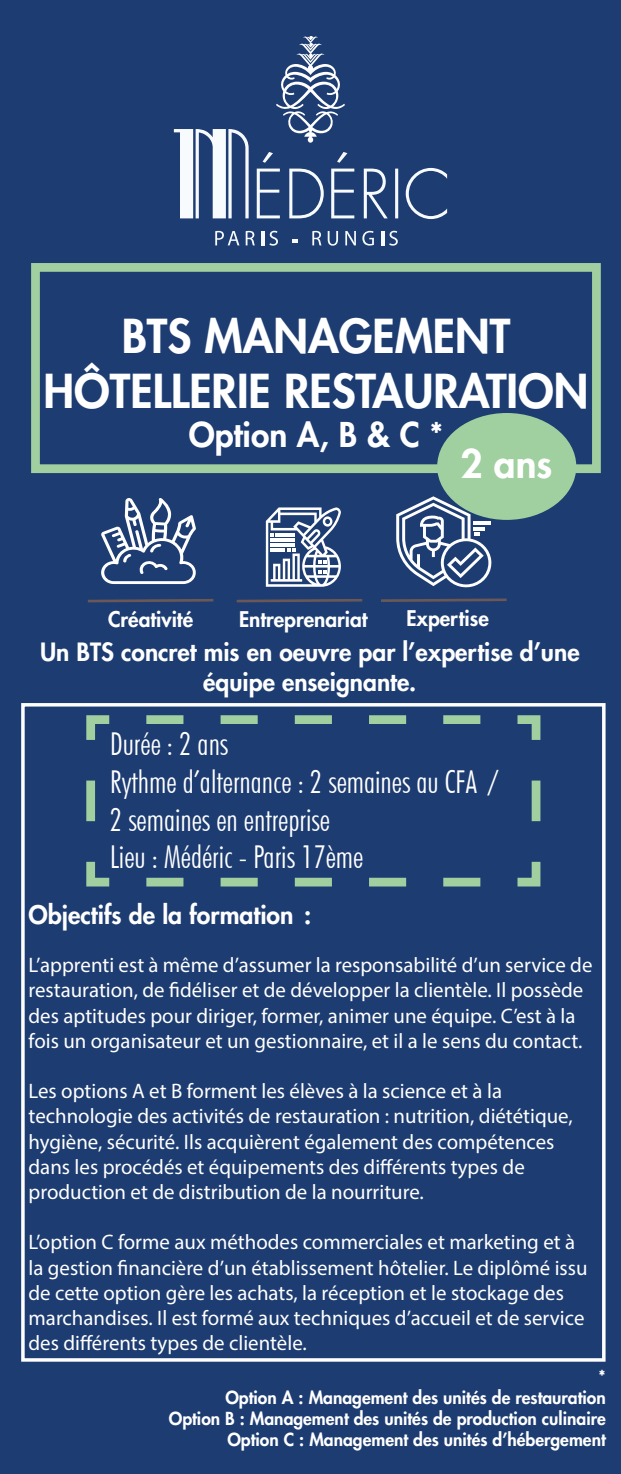
<style>
.page{position:relative;width:621px;height:1474px;background:#fff}
.page>*{position:absolute;margin:0;border:0;box-sizing:border-box;transform-origin:0 0}
.t1{font:800 45.5px/54.6px "Futura";color:#fff;text-align:center}
.t2{font:800 38.5px "Futura";color:#fff}
.t3{font:800 33.25px "Futura";color:#fff}
.t4{font:300 condensed 31.5px/37.8px "Futura BT";color:#fff}
.t5{font:800 24.85px "Futura";color:#fff}
.t6{font:800 24.5px/29.4px "Futura";color:#fff;text-align:center}
.t7{font:21px/25.2px "Myriad Pro";color:#fff}
.t8{font:800 21px "Futura";color:#fff}
.t9{font:800 17.5px/21px "Futura";color:#fff;text-align:right}
</style>
<div class="page">
<div style="left:0;top:0;width:620px;height:1473px;background:#1d3c71"></div>
<div style="left:31px;top:263px;width:569px;height:210px;border:9px solid #a2cfa0"></div>
<svg style="left:215px;top:231px;width:24px;height:14px"></svg>
<svg style="left:245px;top:231px;width:9px;height:14px"></svg>
<hr style="left:261px;top:231px;width:3px;height:14px;background:#f7fbfd">
<svg style="left:269px;top:231px;width:9px;height:15px"></svg>
<svg style="left:292px;top:239px;width:5px;height:3px"></svg>
<svg style="left:312px;top:231px;width:9px;height:14px"></svg>
<svg style="left:327px;top:231px;width:11px;height:15px"></svg>
<svg style="left:345px;top:231px;width:10px;height:14px"></svg>
<svg style="left:362px;top:231px;width:11px;height:14px"></svg>
<svg style="left:381px;top:231px;width:3px;height:14px"></svg>
<svg style="left:389px;top:231px;width:8px;height:15px"></svg>
<svg style="left:174px;top:36px;width:272px;height:183px"></svg>
<div style="left:21px;top:703px;width:584px;height:658px;border:4px solid #fff"></div>
<svg style="left:86px;top:715px;width:455px;height:172px"></svg>
<div style="left:437px;top:414px;width:138px;height:105px;background:#a0cfa0;border-radius:50%"></div>
<div style="left:437px;top:413px;width:138px;height:107px;border:2px solid #a0cfa0;border-radius:50%"></div>
<svg style="left:265px;top:507px;width:75px;height:80px"></svg>
<svg style="left:396px;top:496px;width:95px;height:91px"></svg>
<svg style="left:381px;top:598px;width:125px;height:4px"></svg>
<svg style="left:101px;top:498px;width:95px;height:86px"></svg>
<svg style="left:88px;top:599px;width:125px;height:3px"></svg>
<svg style="left:236px;top:599px;width:126px;height:3px"></svg>
<h1 class="t1" style="left:44px;top:309px;width:545px">BTS MANAGEMENT<br>HÔTELLERIE RESTAURATION</h1>
<h3 class="t3" style="left:188px;top:414px;width:256px">Option A, B &amp; C *</h3>
<h2 class="t2" style="left:460px;top:439px;width:93px">2 ans</h2>
<p class="t8" style="left:108px;top:605px;width:86px">Créativité</p>
<p class="t8" style="left:239px;top:605px;width:130px">Entreprenariat</p>
<p class="t8" style="left:406px;top:605px;width:84px">Expertise</p>
<p class="t6" style="left:40px;top:637px;width:540px">Un BTS concret mis en oeuvre par l’expertise d’une équipe enseignante.</p>
<h3 class="t4" style="left:110px;top:724px;width:389px">Durée : 2 ans<br>Rythme d’alternance : 2 semaines au CFA /<br>2 semaines en entreprise<br>Lieu : Médéric - Paris 17ème</h3>
<p class="t5" style="left:29px;top:898px;width:284px">Objectifs de la formation :</p>
<p class="t7" style="left:29px;top:952px;width:565px">L’apprenti est à même d’assumer la responsabilité d’un service de restauration, de fidéliser et de développer la clientèle. Il possède des aptitudes pour diriger, former, animer une équipe. C’est à la fois un organisateur et un gestionnaire, et il a le sens du contact.</p>
<p class="t7" style="left:29px;top:1078px;width:545px">Les options A et B forment les élèves à la science et à la technologie des activités de restauration : nutrition, diététique, hygiène, sécurité. Ils acquièrent également des compétences dans les procédés et équipements des différents types de production et de distribution de la nourriture.</p>
<p class="t7" style="left:29px;top:1229px;width:560px">L’option C forme aux méthodes commerciales et marketing et à la gestion financière d’un établissement hôtelier. Le diplômé issu de cette option gère les achats, la réception et le stockage des marchandises. Il est formé aux techniques d’accueil et de service des différents types de clientèle.</p>
<p class="t9" style="left:169px;top:1365px;width:438px">*<br>Option A : Management des unités de restauration<br>Option B : Management des unités de production culinaire Option C : Management des unités d’hébergement</p>
</div>
